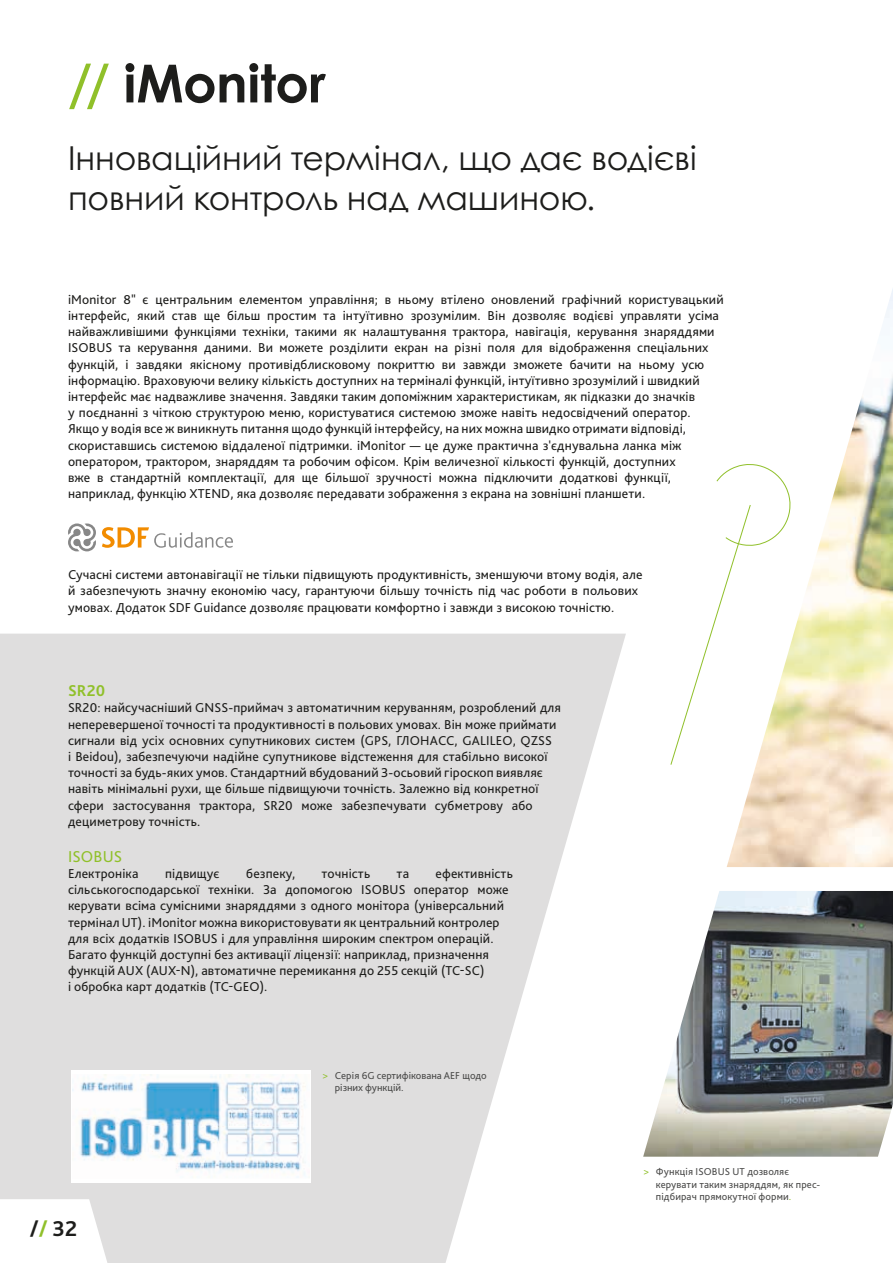
<style>
.page{position:relative;width:893px;height:1263px;background:#fff}
.page>*{position:absolute;margin:0;border:0;box-sizing:border-box;transform-origin:0 0}
.t1{font:700 52.5px "Century Gothic Pro Cyr";color:#1d1d1b}
.t2{font:33px/39.6px "Century Gothic Pro Cyr";letter-spacing:-.005em;color:#1d1d1b}
.t3{font:700 22.5px "Bliss Pro";color:#1d1d1b}
.t4{font:16.5px "Bliss Pro";letter-spacing:.01em;color:#90c02a}
.t5{font:700 16.5px "Bliss Pro";color:#90c02a}
.t6{font:13.5px/16.2px "Bliss Pro";letter-spacing:.01em;color:#1d1d1b}
.t7{font:10.5px/12.6px "Bliss Pro";letter-spacing:.01em;color:#4b4b4a}
.s1{color:#90c02a}
</style>
<div class="page">
<svg style="left:0;top:634px;width:626px;height:629px;fill:#dfdede"></svg>
<img style="left:727px;top:289px;width:166px;height:578px">
<img style="left:643px;top:891px;width:250px;height:266px">
<svg style="left:670px;top:463px;width:121px;height:302px"></svg>
<div style="left:71px;top:1070px;width:240px;height:113px;background:#fff"></div>
<img style="left:72px;top:1075px;width:234px;height:103px">
<svg style="left:68px;top:523px;width:28px;height:28px"></svg>
<svg style="left:102px;top:527px;width:131px;height:21px"></svg>
<svg style="left:0;top:1199px;width:107px;height:64px"></svg>
<h1 class="t1" style="left:68px;top:51px;width:259px"><span class="s1">//</span> iMonitor</h1>
<h2 class="t2" style="left:68px;top:138px;width:630px">Інноваційний термінал, що дає водієві повний контроль над машиною.</h2>
<p class="t6" style="left:68px;top:291px;width:657px">iMonitor 8" є центральним елементом управління; в ньому втілено оновлений графічний користувацький інтерфейс, який став ще більш простим та інтуїтивно зрозумілим. Він дозволяє водієві управляти усіма найважливішими функціями техніки, такими як налаштування трактора, навігація, керування знаряддями ISOBUS та керування даними. Ви можете розділити екран на різні поля для відображення спеціальних функцій, і завдяки якісному противідблисковому покриттю ви завжди зможете бачити на ньому усю інформацію. Враховуючи велику кількість доступних на терміналі функцій, інтуїтивно зрозумілий і швидкий інтерфейс має надважливе значення. Завдяки таким допоміжним характеристикам, як підказки до значків<br>у поєднанні з чіткою структурою меню, користуватися системою зможе навіть недосвідчений оператор.<br>Якщо у водія все ж виникнуть питання щодо функцій інтерфейсу, на них можна швидко отримати відповіді, скориставшись системою віддаленої підтримки. iMonitor — це дуже практична з'єднувальна ланка між оператором, трактором, знаряддям та робочим офісом. Крім величезної кількості функцій, доступних<br>вже в стандартній комплектації, для ще більшої зручності можна підключити додаткові функції, наприклад, функцію XTEND, яка дозволяє передавати зображення з екрана на зовнішні планшети.</p>
<p class="t6" style="left:68px;top:567px;width:576px">Сучасні системи автонавігації не тільки підвищують продуктивність, зменшуючи втому водія, але й забезпечують значну економію часу, гарантуючи більшу точність під час роботи в польових умовах. Додаток SDF Guidance дозволяє працювати комфортно і завжди з високою точністю.</p>
<p class="t5" style="left:68px;top:680px;width:39px">SR20</p>
<p class="t6" style="left:68px;top:700px;width:494px">SR20: найсучасніший GNSS-приймач з автоматичним керуванням, розроблений для неперевершеної точності та продуктивності в польових умовах. Він може приймати сигнали від усіх основних супутникових систем (GPS, ГЛОНАСС, GALILEO, QZSS<br>і Beidou), забезпечуючи надійне супутникове відстеження для стабільно високої точності за будь-яких умов. Стандартний вбудований 3-осьовий гіроскоп виявляє навіть мінімальні рухи, ще більше підвищуючи точність. Залежно від конкретної сфери застосування трактора, SR20 може забезпечувати субметрову або дециметрову точність.</p>
<p class="t4" style="left:68px;top:846px;width:56px">ISOBUS</p>
<p class="t6" style="left:68px;top:865px;width:72px">Електроніка</p>
<p class="t6" style="left:165px;top:865px;width:56px">підвищує</p>
<p class="t6" style="left:246px;top:865px;width:51px">безпеку,</p>
<p class="t6" style="left:322px;top:865px;width:50px">точність</p>
<p class="t6" style="left:397px;top:865px;width:14px">та</p>
<p class="t6" style="left:68px;top:865px;width:446px;text-indent:367px">ефективність сільськогосподарської техніки. За допомогою ISOBUS оператор може керувати всіма сумісними знаряддями з одного монітора (універсальний термінал UT). iMonitor можна використовувати як центральний контролер для всіх додатків ISOBUS і для управління широким спектром операцій.<br>Багато функцій доступні без активації ліцензії: наприклад, призначення функцій AUX (AUX-N), автоматичне перемикання до 255 секцій (TC-SC)<br>і обробка карт додатків (TC-GEO).</p>
<h3 class="t3" style="left:30px;top:1215px;width:49px">/<span class="s1">/</span> 32</h3>
<p class="t7" style="left:335px;top:1069px;width:153px;text-indent:-13px"><span class="s1">&gt;</span> Серія 6G сертифікована AEF щодо різних функцій.</p>
<p class="t7" style="left:656px;top:1165px;width:166px;text-indent:-13px"><span class="s1">&gt;</span> Функція ISOBUS UT дозволяє керувати таким знаряддям, як прес&shy;підбирач прямокутної форми<span class="s1">.</span></p>
</div>
